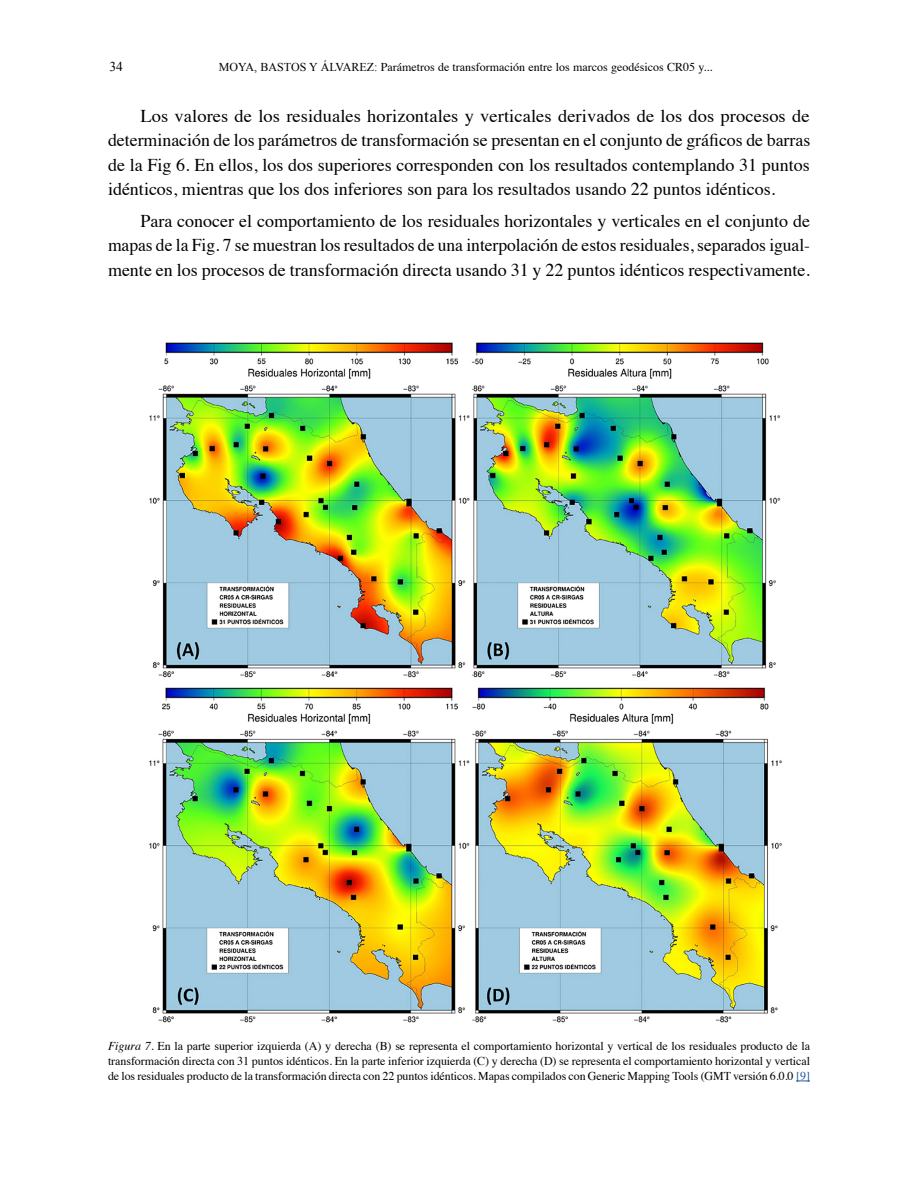
<style>
.page{position:relative;width:918px;height:1188px;background:#fff}
.page>*{position:absolute;margin:0;border:0;box-sizing:border-box;transform-origin:0 0}
.t1{font:18px/24.6px "Times";color:#000;text-align:justify}
.t2{font:13.5px "Times New Roman";color:#000}
.t3{font:12px/15px "Times";color:#000;text-align:justify}
.s1{font-family:"Times New Roman"}
.s2{font-style:italic}
.s3{color:#275b9b}
</style>
<div class="page">
<svg style="left:796px;top:1081px;width:14px;height:1px"></svg>
<img style="left:149px;top:342px;width:634px;height:681px">
<p class="t2" style="left:110px;top:57px;width:15px">34</p>
<p class="t3" style="left:219px;top:58px;width:495px"><span class="s1">MOYA, BASTOS Y ÁLVAREZ:</span> Parámetros de transformación entre los marcos geodésicos CR05 y...</p>
<p class="t1" style="left:108px;top:102px;width:704px;text-indent:32px">Los valores de los residuales horizontales y verticales derivados de los dos procesos de determinación de los parámetros de transformación se presentan en el conjunto de gráficos de barras de la Fig 6. En ellos, los dos superiores corresponden con los resultados contemplando 31 puntos idénticos, mientras que los dos inferiores son para los resultados usando 22 puntos idénticos.</p>
<p class="t1" style="left:108px;top:207px;width:704px;text-indent:32px">Para conocer el comportamiento de los residuales horizontales y verticales en el conjunto de mapas de la Fig. 7 se muestran los resultados de una interpolación de estos residuales, separados igual&shy;mente en los procesos de transformación directa usando 31 y 22 puntos idénticos respectivamente.</p>
<p class="t3" style="left:108px;top:1037px;width:704px"><span class="s2">Figura 7.</span> En la parte superior izquierda (A) y derecha (B) se representa el comportamiento horizontal y vertical de los residuales producto de la transformación directa con 31 puntos idénticos. En la parte inferior izquierda (C) y derecha (D) se representa el comportamiento horizontal y vertical de los residuales producto de la transformación directa con 22 puntos idénticos. Mapas compilados con Generic Mapping Tools (GMT versión 6.0.0 <span class="s3">[9]</span></p>
</div>
